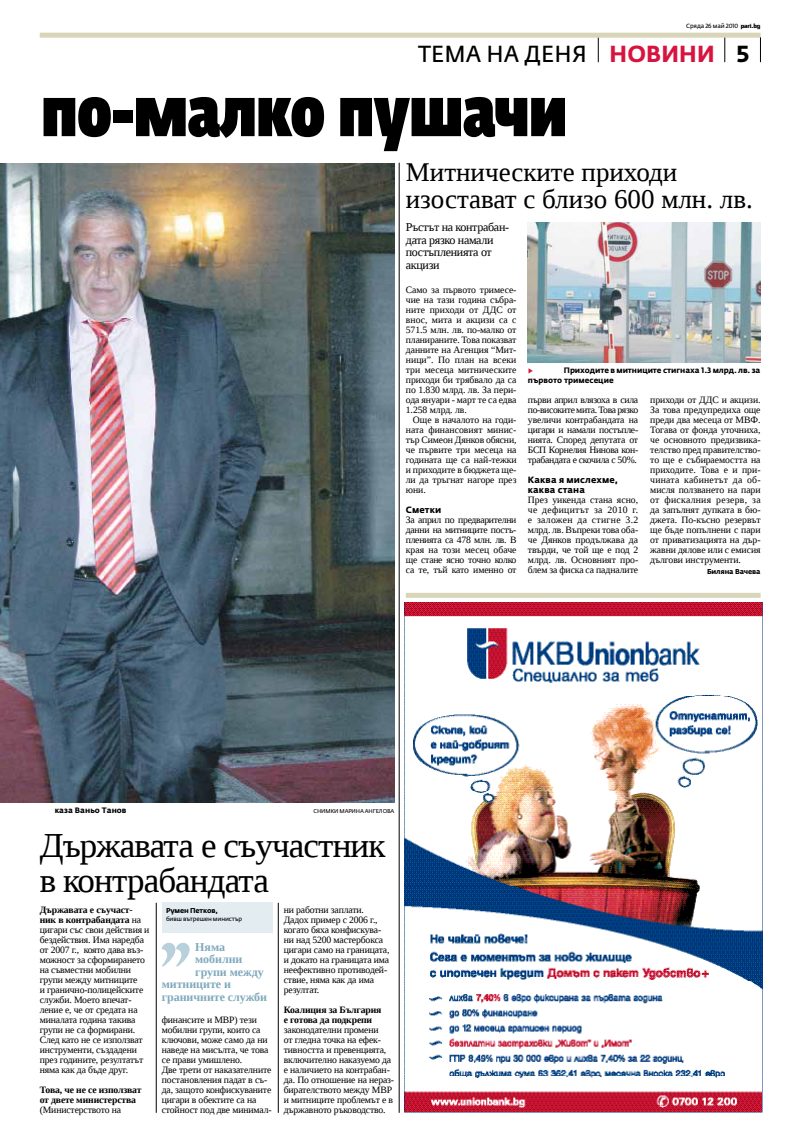
<style>
.page{position:relative;width:789px;height:1134px;background:#fff}
.page>*{position:absolute;margin:0;border:0;box-sizing:border-box;transform-origin:0 0}
.t1{font:70px "Fedra Sans Dis Pro Heavy Cond";color:#000}
.t2{font:35px/35px "Liberation Serif";letter-spacing:-.025em;color:#000}
.t3{font:27px/27px "Liberation Serif";color:#000}
.t4{font:23px "Fedra Sans Alt Pro";color:#000;scale:.96 1}
.t5{font:12px/12.5px "Liberation Serif";letter-spacing:-.025em;color:#000}
.t6{font:700 12px "Liberation Serif";letter-spacing:-.005em;color:#80a9bd}
.t7{font:9.7px/10px "Liberation Serif";letter-spacing:-.015em;color:#000}
.t8{font:700 9.7px/10px "Liberation Serif";letter-spacing:-.015em;color:#000}
.t9{font:9.7px "Liberation Serif";letter-spacing:.005em;color:#000}
.t10{font:9.7px "Liberation Serif";letter-spacing:.01em;color:#000}
.t11{font:700 9px/10px "Fedra Sans Alt Pro";letter-spacing:.01em;color:#000}
.t12{font:700 7.8px/10px "Fedra Sans Alt Pro";letter-spacing:-.01em;color:#000}
.t13{font:700 7.8px "Fedra Sans Alt Pro";color:#d71635}
.t14{font:700 7px "Fedra Sans Alt Pro";letter-spacing:-.02em;color:#000}
.t15{font:6px "Fedra Sans Alt Pro";letter-spacing:-.02em;color:#000}
.t16{font:5.5px "Fedra Sans Alt Pro";letter-spacing:-.02em;color:#000}
.s1{font-family:"District";font-weight:500}
.s2{font-weight:700;color:#d7143f}
.s3{font-weight:700}
.s4{font-weight:400}
</style>
<div class="page">
<svg style="left:597px;top:38px;width:1px;height:24px"></svg>
<svg style="left:724px;top:38px;width:1px;height:24px"></svg>
<div style="left:40px;top:33px;width:720px;height:5px;background:#d8d5b9"></div>
<div style="left:405px;top:593px;width:355px;height:5px;background:#d8d5b9"></div>
<hr style="left:399px;top:163px;width:1px;height:950px;background:#000">
<div style="left:162px;top:903px;width:110px;height:30px;background:#e2ecf1"></div>
<svg style="left:162px;top:943px;width:27px;height:24px"></svg>
<hr style="left:278px;top:903px;width:1px;height:210px;background:#000">
<img style="left:404px;top:602px;width:358px;height:511px">
<img style="left:0;top:164px;width:394px;height:639px">
<img style="left:527px;top:223px;width:233px;height:140px">
<hr style="left:156px;top:903px;width:1px;height:210px;background:#000">
<p class="t15" style="left:685px;top:22px;width:76px">Сряда 26 май 2010 <span class="s1">pari.bg</span></p>
<p class="t4" style="left:418px;top:40px;width:346px">Teма на деня <span class="s2">Новини</span> <span class="s3">5</span></p>
<p class="t1" style="left:42px;top:53px;width:526px">по-малко пушачи</p>
<p class="t3" style="left:405px;top:159px;width:348px">Митническите приходи изостават с близо 600 млн. лв.</p>
<p class="t5" style="left:405px;top:221px;width:105px">Ръстът на контрабан&shy;дата рязко намали постъпленията от акцизи</p>
<p class="t7" style="left:405px;top:284px;width:112px">Само за първото тримесе-</p>
<p class="t7" style="left:405px;top:294px;width:112px">чие на тази година събра-</p>
<p class="t10" style="left:405px;top:303px;width:112px">ните приходи от ДДС от</p>
<p class="t7" style="left:405px;top:314px;width:112px">внос, мита и акцизи са с</p>
<p class="t7" style="left:405px;top:324px;width:112px">571.5 млн. лв. по-малко от</p>
<p class="t7" style="left:405px;top:334px;width:112px">планираните. Това показват</p>
<p class="t7" style="left:405px;top:344px;width:112px">данните на Агенция “Мит-</p>
<p class="t9" style="left:405px;top:353px;width:112px">ници”. По план на всеки</p>
<p class="t7" style="left:405px;top:364px;width:112px">три месеца митническите</p>
<p class="t7" style="left:405px;top:374px;width:112px">приходи би трябвало да са</p>
<p class="t7" style="left:405px;top:384px;width:112px">по 1.830 млрд. лв. За пери-</p>
<p class="t7" style="left:405px;top:394px;width:112px">ода януари - март те са едва</p>
<p class="t7" style="left:405px;top:404px;width:62px">1.258 млрд. лв.</p>
<p class="t7" style="left:412px;top:414px;width:105px">Още в началото на годи-</p>
<p class="t9" style="left:405px;top:423px;width:112px">ната финансовият минис-</p>
<p class="t7" style="left:405px;top:434px;width:112px">тър Симеон Дянков обясни,</p>
<p class="t7" style="left:405px;top:444px;width:112px">че първите три месеца на</p>
<p class="t7" style="left:405px;top:454px;width:112px">годината ще са най-тежки</p>
<p class="t7" style="left:405px;top:464px;width:112px">и приходите в бюджета ще-</p>
<p class="t7" style="left:405px;top:474px;width:112px">ли да тръгнат нагоре през</p>
<p class="t7" style="left:405px;top:484px;width:21px">юни.</p>
<p class="t11" style="left:405px;top:505px;width:37px">Сметки</p>
<p class="t7" style="left:405px;top:514px;width:112px;text-align:justify">За април по предварителни данни на митниците постъ&shy;пленията са 478 млн. лв. В края на този месец обаче ще стане ясно точно колко са те, тъй като именно от</p>
<p class="t12" style="left:527px;top:365px;width:234px;text-indent:36px">Приходите в митниците стигнаха 1.3 млрд. лв. за първото тримесецие</p>
<p class="t13" style="left:527px;top:365px;width:7px">▶</p>
<p class="t7" style="left:649px;top:394px;width:112px;text-align:justify">приходи от ДДС и акцизи.<br>За това предупредиха още преди два месеца от МВФ.<br>Тогава от фонда уточниха, че основното предизвика&shy;телство пред правителство&shy;то ще е събираемостта на приходите. Това е и при&shy;чината кабинетът да об&shy;мисля ползването на пари от фискалния резерв, за да запълнят дупката в бю&shy;джета. По-късно резервът ще бъде попълнени с пари от приватизацията на дър&shy;жавни дялове или с емисия дългови инструменти.</p>
<p class="t14" style="left:706px;top:567px;width:55px">Биляна Вачева</p>
<p class="t7" style="left:527px;top:394px;width:112px;text-align:justify">първи април влязоха в сила по-високите мита. Това рязко увеличи контрабандата на цигари и намали постъпле&shy;нията. Според депутата от БСП Корнелия Нинова кон&shy;трабандата е скочила с 50%.</p>
<p class="t11" style="left:527px;top:475px;width:92px">Каква я мислехме, каква стана</p>
<p class="t7" style="left:527px;top:494px;width:112px;text-align:justify">През уикенда стана ясно, че дефицитът за 2010 г. е заложен да стигне 3.2 млрд. лв. Въпреки това оба&shy;че Дянков продължава да твърди, че той ще е под 2 млрд. лв. Основният про&shy;блем за фиска са падналите</p>
<p class="t12" style="left:55px;top:805px;width:73px">каза Ваньо Танов</p>
<p class="t16" style="left:313px;top:807px;width:82px">снимки марина ангелова</p>
<p class="t2" style="left:40px;top:828px;width:347px">Държавата е съучастник в контрабандата</p>
<p class="t7" style="left:40px;top:904px;width:111px"><span class="s3">Държавата е съучаст&shy;ник в контрабандата</span> на цигари със свои действия и бездействия. Има наредба от 2007 г., която дава въз&shy;можност за сформирането на съвместни мобилни групи между митниците<br>и гранично-полицейските служби. Моето впечат&shy;ление е, че от средата на миналата година такива групи не са формирани.<br>След като не се използват инструменти, създадени през годините, резултатът няма как да бъде друг.</p>
<p class="t8" style="left:40px;top:1084px;width:103px">Това, че не се използват от двете министерства <span class="s4">(Министерството на</span></p>
<p class="t7" style="left:283px;top:904px;width:107px">ни работни заплати.<br>Дадох пример с 2006 г., когато бяха конфискува&shy;ни над 5200 мастербокса цигари само на границата, и докато на границата има неефективно противодей&shy;ствие, няма как да има резултат.</p>
<p class="t7" style="left:283px;top:1004px;width:112px"><span class="s3">Коалиция за България<br>е готова да подкрепи </span>законодателни промени<br>от гледна точка на ефек&shy;тивността и превенцията, включително наказуемо да е наличието на контрабан&shy;да. По отношение на нераз&shy;бирателството между МВР и митниците проблемът е в държавното ръководство.</p>
<p class="t14" style="left:166px;top:906px;width:54px">Румен Петков,</p>
<p class="t15" style="left:166px;top:915px;width:77px">бивш вътрешен министър</p>
<p class="t6" style="left:195px;top:939px;width:31px">Няма</p>
<p class="t6" style="left:195px;top:951px;width:49px">мобилни</p>
<p class="t6" style="left:195px;top:964px;width:70px">групи между</p>
<p class="t6" style="left:162px;top:976px;width:71px">митниците и</p>
<p class="t6" style="left:162px;top:989px;width:107px">граничните служби</p>
<p class="t7" style="left:162px;top:1014px;width:111px">финансите и МВР) тези мобилни групи, които са ключови, може само да ни наведе на мисълта, че това се прави умишлено.<br>Две трети от наказателните постановления падат в съ&shy;да, защото конфискуваните цигари в обектите са на стойност под две минимал-</p>
</div>
